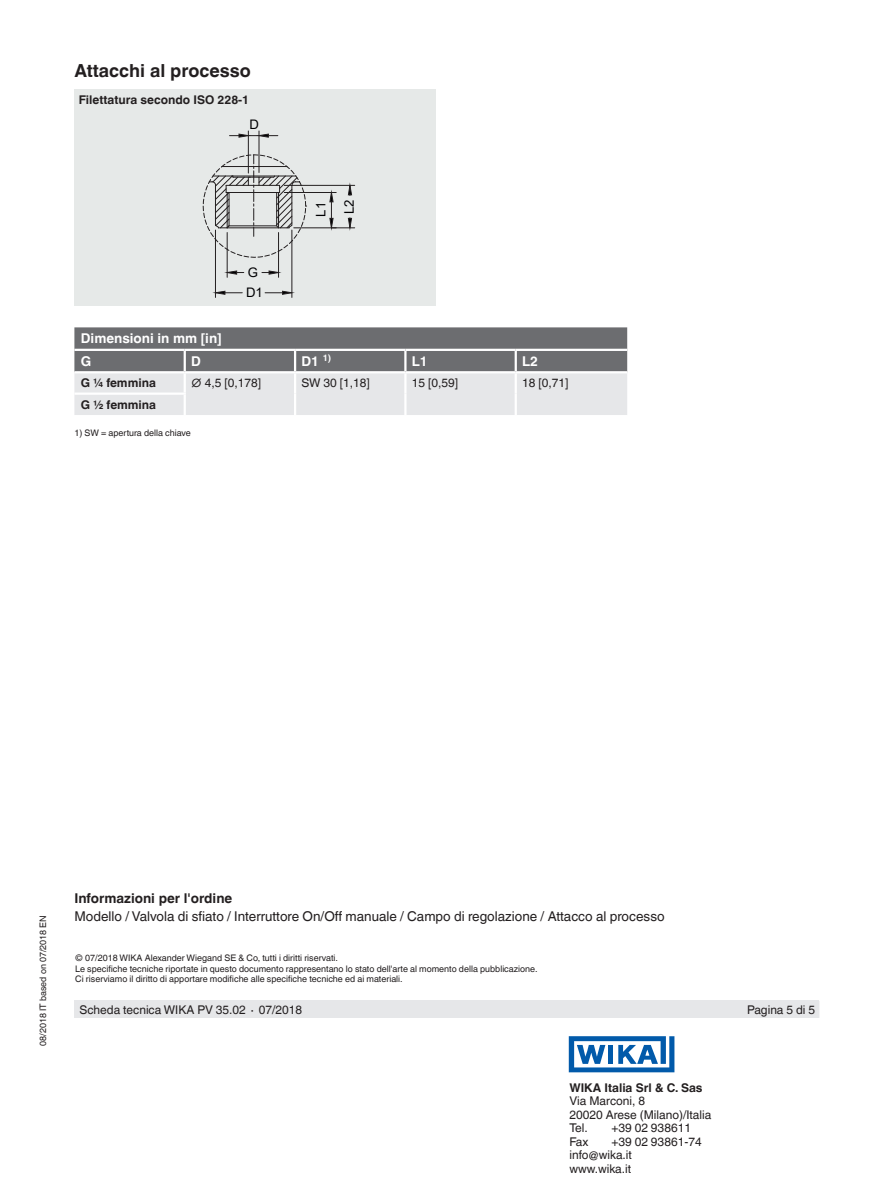
<style>
.page{position:relative;width:893px;height:1188px;background:#fff}
.page>*{position:absolute;margin:0;border:0;box-sizing:border-box;transform-origin:0 0}
.t1{font:700 18px "Helvetica World";color:#231f20}
.t2{font:13.5px "Helvetica World";color:#231f20}
.t3{font:700 13.5px/22.5px "Helvetica World";color:#fff}
.t4{font:700 13.5px "Helvetica World";color:#231f20}
.t5{font:13.2px/20.2px "Arial";color:#000002}
.t6{font:12px/13.5px "Helvetica World";color:#231f20}
.t7{font:700 12px "Helvetica World";color:#231f20}
.t8{font:9px/10.5px "Helvetica World";color:#231f20}
</style>
<div class="page">
<div style="left:74px;top:1000px;width:745px;height:18px;background:#e6e7e9"></div>
<svg style="left:569px;top:1036px;width:105px;height:36px"></svg>
<div style="left:74px;top:89px;width:362px;height:217px;background:#e6e9e8"></div>
<hr style="left:248px;top:131px;width:1px;height:42px;background:#231f20">
<hr style="left:259px;top:131px;width:1px;height:41px;background:#231f20">
<svg style="left:229px;top:133px;width:49px;height:5px"></svg>
<svg style="left:203px;top:154px;width:104px;height:104px"></svg>
<hr style="left:227px;top:233px;width:1px;height:44px;background:#231f20">
<hr style="left:278px;top:233px;width:1px;height:44px;background:#231f20">
<svg style="left:226px;top:270px;width:18px;height:5px"></svg>
<svg style="left:262px;top:270px;width:16px;height:5px"></svg>
<hr style="left:215px;top:230px;width:1px;height:67px;background:#231f20">
<hr style="left:292px;top:230px;width:1px;height:67px;background:#231f20">
<svg style="left:216px;top:291px;width:26px;height:4px"></svg>
<svg style="left:265px;top:291px;width:28px;height:4px"></svg>
<hr style="left:284px;top:192px;width:52px;height:1px;background:#231f20">
<hr style="left:294px;top:227px;width:42px;height:1px;background:#231f20">
<hr style="left:284px;top:185px;width:71px;height:1px;background:#231f20">
<svg style="left:329px;top:185px;width:26px;height:44px"></svg>
<svg style="left:74px;top:327px;width:553px;height:88px;background:#a9aaad"></svg>
<hr style="left:74px;top:371px;width:111px;height:2px;background:#fff">
<hr style="left:185px;top:371px;width:110px;height:2px;background:#fff">
<hr style="left:295px;top:371px;width:110px;height:2px;background:#fff">
<hr style="left:405px;top:371px;width:111px;height:2px;background:#fff">
<hr style="left:516px;top:371px;width:111px;height:2px;background:#fff">
<hr style="left:184px;top:351px;width:2px;height:20px;background:#fff">
<hr style="left:294px;top:351px;width:2px;height:20px;background:#fff">
<hr style="left:404px;top:351px;width:3px;height:20px;background:#fff">
<hr style="left:515px;top:351px;width:2px;height:20px;background:#fff">
<hr style="left:74px;top:393px;width:112px;height:2px;background:#fff">
<hr style="left:74px;top:349px;width:111px;height:2px;background:#fff">
<hr style="left:185px;top:349px;width:110px;height:2px;background:#fff">
<hr style="left:295px;top:349px;width:110px;height:2px;background:#fff">
<hr style="left:405px;top:349px;width:111px;height:2px;background:#fff">
<hr style="left:516px;top:349px;width:111px;height:2px;background:#fff">
<hr style="left:184px;top:373px;width:2px;height:20px;background:#fff">
<hr style="left:184px;top:395px;width:2px;height:20px;background:#fff">
<hr style="left:294px;top:373px;width:2px;height:21px;background:#fff">
<hr style="left:294px;top:394px;width:2px;height:21px;background:#fff">
<hr style="left:404px;top:373px;width:3px;height:21px;background:#fff">
<hr style="left:404px;top:394px;width:3px;height:21px;background:#fff">
<hr style="left:515px;top:373px;width:2px;height:21px;background:#fff">
<hr style="left:515px;top:394px;width:2px;height:21px;background:#fff">
<h1 class="t1" style="left:74px;top:60px;width:178px">Attacchi al processo</h1>
<h3 class="t7" style="left:79px;top:93px;width:172px">Filettatura secondo ISO 228-1</h3>
<h3 class="t5" style="left:250px;top:114px;width:11px">D</h3>
<h3 class="t5" style="left:246px;top:262px;width:18px">G<br>D1</h3>
<h3 class="t5" style="left:307px;top:217px;width:19px;line-height:28.3px;rotate:-90deg">L1<br>L2</h3>
<h2 class="t3" style="left:81px;top:328px;width:142px">Dimensioni in mm [in]<br>G</h2>
<h2 class="t3" style="left:191px;top:350px;width:11px">D</h2>
<h2 class="t3" style="left:301px;top:350px;width:31px">D1 <sup>1)</sup></h2>
<h2 class="t3" style="left:412px;top:350px;width:17px">L1</h2>
<h2 class="t3" style="left:522px;top:350px;width:17px">L2</h2>
<h3 class="t7" style="left:81px;top:376px;width:77px">G ¼ femmina</h3>
<h3 class="t6" style="left:191px;top:376px;width:71px">∅ 4,5 [0,178]</h3>
<h3 class="t6" style="left:301px;top:376px;width:70px">SW 30 [1,18]</h3>
<h3 class="t6" style="left:412px;top:376px;width:48px">15 [0,59]</h3>
<h3 class="t6" style="left:522px;top:376px;width:48px">18 [0,71]</h3>
<h3 class="t7" style="left:81px;top:397px;width:77px">G ½ femmina</h3>
<p class="t8" style="left:74px;top:428px;width:118px">1) SW = apertura della chiave</p>
<p class="t8" style="left:38px;top:1046px;width:132px;rotate:-90deg">08/2018 IT based on 07/2018 EN</p>
<h2 class="t4" style="left:74px;top:890px;width:159px">Informazioni per l'ordine</h2>
<h2 class="t2" style="left:74px;top:908px;width:592px">Modello / Valvola di sfiato / Interruttore On/Off manuale / Campo di regolazione / Attacco al processo</h2>
<p class="t8" style="left:75px;top:953px;width:464px">© 07/2018 WIKA Alexander Wiegand SE &amp; Co, tutti i diritti riservati.<br>Le specifiche tecniche riportate in questo documento rappresentano lo stato dell'arte al momento della pubblicazione.<br>Ci riserviamo il diritto di apportare modifiche alle specifiche tecniche ed ai materiali.</p>
<h3 class="t6" style="left:80px;top:1003px;width:224px">Scheda tecnica WIKA PV 35.02 ∙ 07/2018</h3>
<h3 class="t6" style="left:747px;top:1003px;width:70px">Pagina 5 di 5</h3>
<h3 class="t7" style="left:569px;top:1080px;width:135px">WIKA Italia Srl &amp; C. Sas</h3>
<h3 class="t6" style="left:569px;top:1094px;width:143px">Via Marconi, 8<br>20020 Arese (Milano)/Italia<br>Tel.</h3>
<h3 class="t6" style="left:611px;top:1121px;width:81px">+39 02 938611</h3>
<h3 class="t6" style="left:569px;top:1135px;width:21px">Fax</h3>
<h3 class="t6" style="left:569px;top:1135px;width:134px;text-indent:42px">+39 02 93861-74 info@wika.it<br>www.wika.it</h3>
</div>
